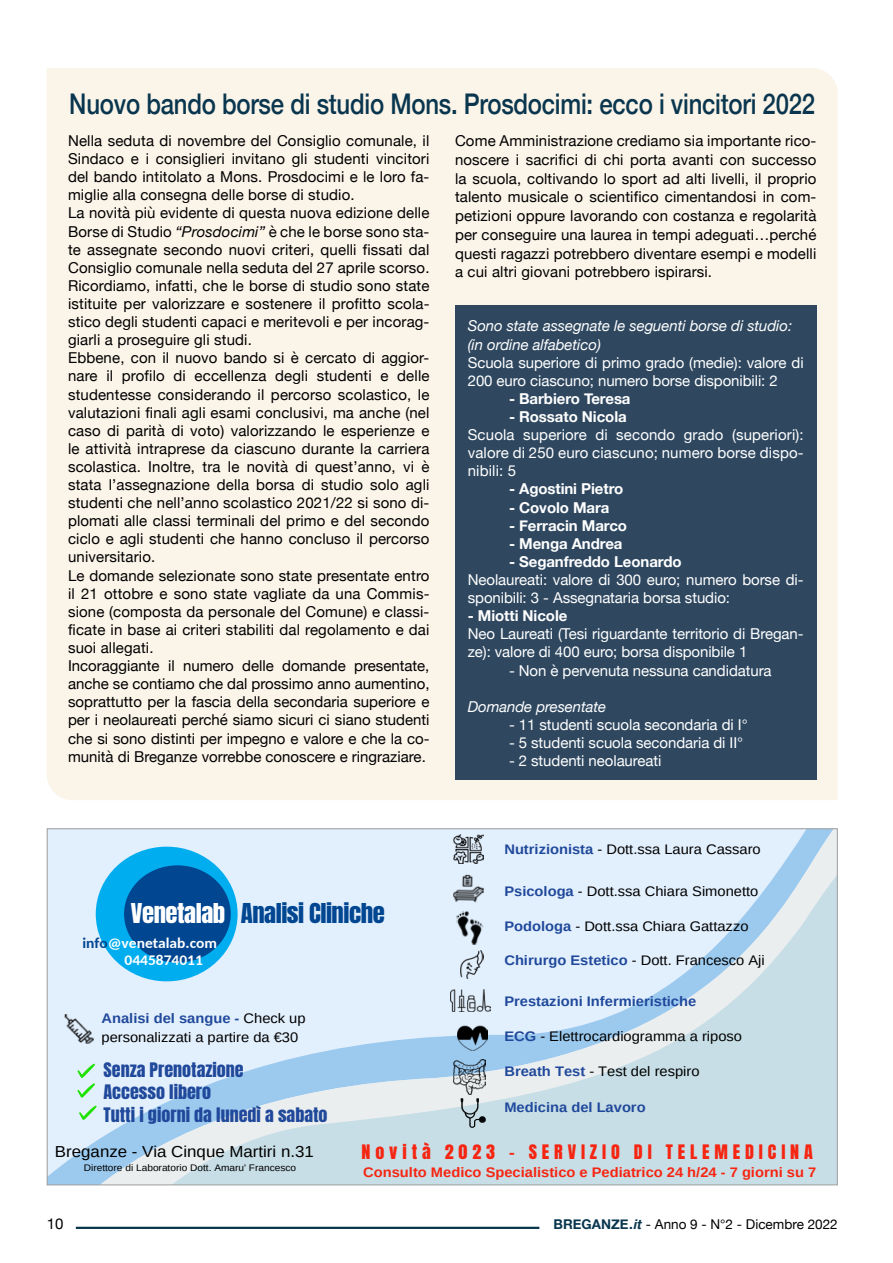
<style>
.page{position:relative;width:893px;height:1263px;background:#fff}
.page>*{position:absolute;margin:0;border:0;box-sizing:border-box;transform-origin:0 0}
.t1{font:500 28.5px "Helvetica Neue";letter-spacing:-.01em;color:#09364e;scale:.84 1}
.t2{font:23.25px "Anton";letter-spacing:-.02em;color:#004691;scale:1.06 1}
.t3{font:16.95px/22.6px "Anton";color:#20499b;scale:1.06 1}
.t4{font:16.95px "Anton";letter-spacing:.27em;color:#f62511;scale:1.06 1}
.t5{font:15.9px "Arimo";color:#000;scale:1.06 1}
.t6{font:15px/18.1px "Helvetica Neue";letter-spacing:.01em;color:#000}
.t7{font:15px/18.1px "Helvetica Neue";letter-spacing:-.005em;color:#fff}
.t8{font:700 15px "Helvetica Neue";letter-spacing:-.005em;color:#fff}
.t9{font:italic 15px/18.1px "Helvetica Neue";letter-spacing:-.005em;color:#fff}
.t10{font:700 14.55px/17px "Carlito";color:#fff;scale:1.06 1}
.t11{font:13.8px/18.5px "Arimo";color:#000;scale:1.06 1}
.t12{font:700 13.8px "Arimo";color:#f62511;scale:1.06 1}
.t13{font:700 13.8px "Arimo";color:#20499b;scale:1.06 1}
.t14{font:13.5px "Helvetica Neue";color:#000}
.t15{font:9.6px "Arimo";color:#000;scale:1.06 1}
.s1{font-style:italic}
.s2{font-weight:700;color:#20499b}
.s3{color:#fff}
.s4{color:#004691}
.s5{font-weight:700;color:#09364e}
.s6{font-weight:700;font-style:italic;color:#09364e}
</style>
<div class="page">
<hr style="left:76px;top:1227px;width:463px;height:2px;background:#09364e">
<div style="left:47px;top:68px;width:791px;height:732px;background:#fbf4e9"></div>
<div style="left:455px;top:305px;width:361px;height:475px;background:#2f4860"></div>
<svg style="left:50px;top:830px;width:786px;height:353px;background:#d1e4f1"></svg>
<img style="left:63px;top:1014px;width:32px;height:30px">
<img style="left:453px;top:835px;width:30px;height:28px">
<img style="left:453px;top:874px;width:31px;height:28px">
<img style="left:456px;top:911px;width:28px;height:34px">
<img style="left:451px;top:989px;width:39px;height:23px">
<img style="left:461px;top:951px;width:23px;height:27px">
<img style="left:453px;top:1059px;width:33px;height:36px">
<svg style="left:461px;top:1098px;width:26px;height:30px"></svg>
<img style="left:457px;top:1025px;width:31px;height:25px">
<svg style="left:77px;top:1064px;width:18px;height:33px"></svg>
<svg style="left:79px;top:1105px;width:18px;height:15px"></svg>
<div style="left:77px;top:831px;width:352px;height:172px;background:#e2effc"></div>
<div style="left:96px;top:847px;width:142px;height:134px;background:#00adef;border-radius:50%"></div>
<div style="left:124px;top:865px;width:107px;height:98px;background:#004691;border-radius:50%"></div>
<h1 class="t1" style="left:69px;top:81px;width:889px">Nuovo bando borse di studio Mons. Prosdocimi: ecco i vincitori 2022</h1>
<p class="t6" style="left:68px;top:132px;width:363px">Nella seduta di novembre del Consiglio comunale, il Sindaco e i consiglieri invitano gli studenti vincitori del bando intitolato a Mons. Prosdocimi e le loro fa&shy;miglie alla consegna delle borse di studio.<br>La novità più evidente di questa nuova edizione delle Borse di Studio <span class="s1">“Prosdocimi”</span> è che le borse sono sta&shy;te assegnate secondo nuovi criteri, quelli fissati dal Consiglio comunale nella seduta del 27 aprile scorso.<br>Ricordiamo, infatti, che le borse di studio sono state istituite per valorizzare e sostenere il profitto scola&shy;stico degli studenti capaci e meritevoli e per incorag&shy;giarli a proseguire gli studi.<br>Ebbene, con il nuovo bando si è cercato di aggior&shy;nare il profilo di eccellenza degli studenti e delle studentesse considerando il percorso scolastico, le valutazioni finali agli esami conclusivi, ma anche (nel caso di parità di voto) valorizzando le esperienze e le attività intraprese da ciascuno durante la carriera scolastica. Inoltre, tra le novità di quest’anno, vi è stata l’assegnazione della borsa di studio solo agli studenti che nell’anno scolastico 2021/22 si sono di&shy;plomati alle classi terminali del primo e del secondo ciclo e agli studenti che hanno concluso il percorso universitario.<br>Le domande selezionate sono state presentate entro il 21 ottobre e sono state vagliate da una Commis&shy;sione (composta da personale del Comune) e classi&shy;ficate in base ai criteri stabiliti dal regolamento e dai suoi allegati.<br>Incoraggiante il numero delle domande presentate, anche se contiamo che dal prossimo anno aumentino, soprattutto per la fascia della secondaria superiore e per i neolaureati perché siamo sicuri ci siano studenti che si sono distinti per impegno e valore e che la co&shy;munità di Breganze vorrebbe conoscere e ringraziare.</p>
<p class="t6" style="left:455px;top:132px;width:363px;line-height:18.8px;text-align:justify">Come Amministrazione crediamo sia importante rico&shy;noscere i sacrifici di chi porta avanti con successo la scuola, coltivando lo sport ad alti livelli, il proprio talento musicale o scientifico cimentandosi in com&shy;petizioni oppure lavorando con costanza e regolarità per conseguire una laurea in tempi adeguati…perché questi ragazzi potrebbero diventare esempi e modelli a cui altri giovani potrebbero ispirarsi.</p>
<p class="t9" style="left:468px;top:318px;width:326px">Sono state assegnate le seguenti borse di studio: (in ordine alfabetico)</p>
<p class="t7" style="left:468px;top:354px;width:337px">Scuola superiore di primo grado (medie): valore di<br>200 euro ciascuno; numero borse disponibili: 2</p>
<p class="t8" style="left:509px;top:387px;width:123px">- Barbiero Teresa</p>
<p class="t8" style="left:509px;top:405px;width:119px">- Rossato Nicola</p>
<p class="t7" style="left:468px;top:427px;width:337px;text-align:justify">Scuola superiore di secondo grado (superiori): valore di 250 euro ciascuno; numero borse dispo&shy;nibili: 5</p>
<p class="t8" style="left:509px;top:477px;width:116px">- Agostini Pietro</p>
<p class="t8" style="left:509px;top:495px;width:102px">- Covolo Mara</p>
<p class="t8" style="left:509px;top:513px;width:120px">- Ferracin Marco</p>
<p class="t8" style="left:509px;top:532px;width:115px">- Menga Andrea</p>
<p class="t8" style="left:509px;top:550px;width:174px">- Seganfreddo Leonardo</p>
<p class="t7" style="left:468px;top:571px;width:337px">Neolaureati: valore di 300 euro; numero borse di&shy;sponibili: 3 - Assegnataria borsa studio:</p>
<p class="t8" style="left:468px;top:604px;width:101px">- Miotti Nicole</p>
<p class="t7" style="left:468px;top:626px;width:337px">Neo Laureati (Tesi riguardante territorio di Bregan&shy;ze): valore di 400 euro; borsa disponibile 1</p>
<p class="t7" style="left:509px;top:662px;width:264px">- Non è pervenuta nessuna candidatura</p>
<p class="t9" style="left:468px;top:698px;width:140px">Domande presentate</p>
<p class="t7" style="left:509px;top:716px;width:240px">- 11 studenti scuola secondaria di I°</p>
<p class="t7" style="left:509px;top:734px;width:236px">- 5 studenti scuola secondaria di II°</p>
<p class="t7" style="left:509px;top:752px;width:154px">- 2 studenti neolaureati</p>
<p class="t11" style="left:504px;top:840px;width:243px"><span class="s2">Nutrizionista</span> - Dott.ssa Laura Cassaro</p>
<p class="t11" style="left:504px;top:882px;width:241px"><span class="s2">Psicologa</span> - Dott.ssa Chiara Simonetto</p>
<p class="t11" style="left:504px;top:917px;width:232px"><span class="s2">Podologa</span> - Dott.ssa Chiara Gattazzo</p>
<p class="t11" style="left:504px;top:951px;width:247px"><span class="s2">Chirurgo Estetico</span> - Dott. Francesco Aji</p>
<p class="t13" style="left:504px;top:991px;width:183px">Prestazioni Infermieristiche</p>
<p class="t11" style="left:504px;top:1027px;width:226px"><span class="s2">ECG</span> - Elettrocardiogramma a riposo</p>
<p class="t11" style="left:504px;top:1062px;width:186px"><span class="s2">Breath Test</span> - Test del respiro</p>
<p class="t13" style="left:504px;top:1098px;width:135px">Medicina del Lavoro</p>
<h2 class="t2" style="left:131px;top:902px;width:241px"><span class="s3">Venetalab</span> Analisi Cliniche</h2>
<p class="t10" style="left:125px;top:933px;width:89px;text-indent:-42px"><span class="s4">info</span>@venetalab.com<br>0445874011</p>
<p class="t11" style="left:101px;top:1009px;width:194px"><span class="s2">Analisi del sangue -</span> Check up personalizzati a partire da €30</p>
<p class="t3" style="left:104px;top:1059px;width:213px">Senza Prenotazione<br>Accesso libero<br>Tutti i giorni da lunedì a sabato</p>
<p class="t5" style="left:55px;top:1141px;width:246px">Breganze - Via Cinque Martiri n.31</p>
<p class="t4" style="left:362px;top:1143px;width:427px">Novità 2023 - SERVIZIO DI TELEMEDICINA</p>
<p class="t12" style="left:363px;top:1163px;width:429px">Consulto Medico Specialistico e Pediatrico 24 h/24 - 7 giorni su 7</p>
<p class="t15" style="left:84px;top:1161px;width:202px">Direttore di Laboratorio Dott. Amaru' Francesco</p>
<p class="t6" style="left:47px;top:1215px;width:18px">10</p>
<p class="t14" style="left:554px;top:1214px;width:286px"><span class="s5">BREGANZE.</span><span class="s6">it</span> - Anno 9 - N°2 - Dicembre 2022</p>
</div>
